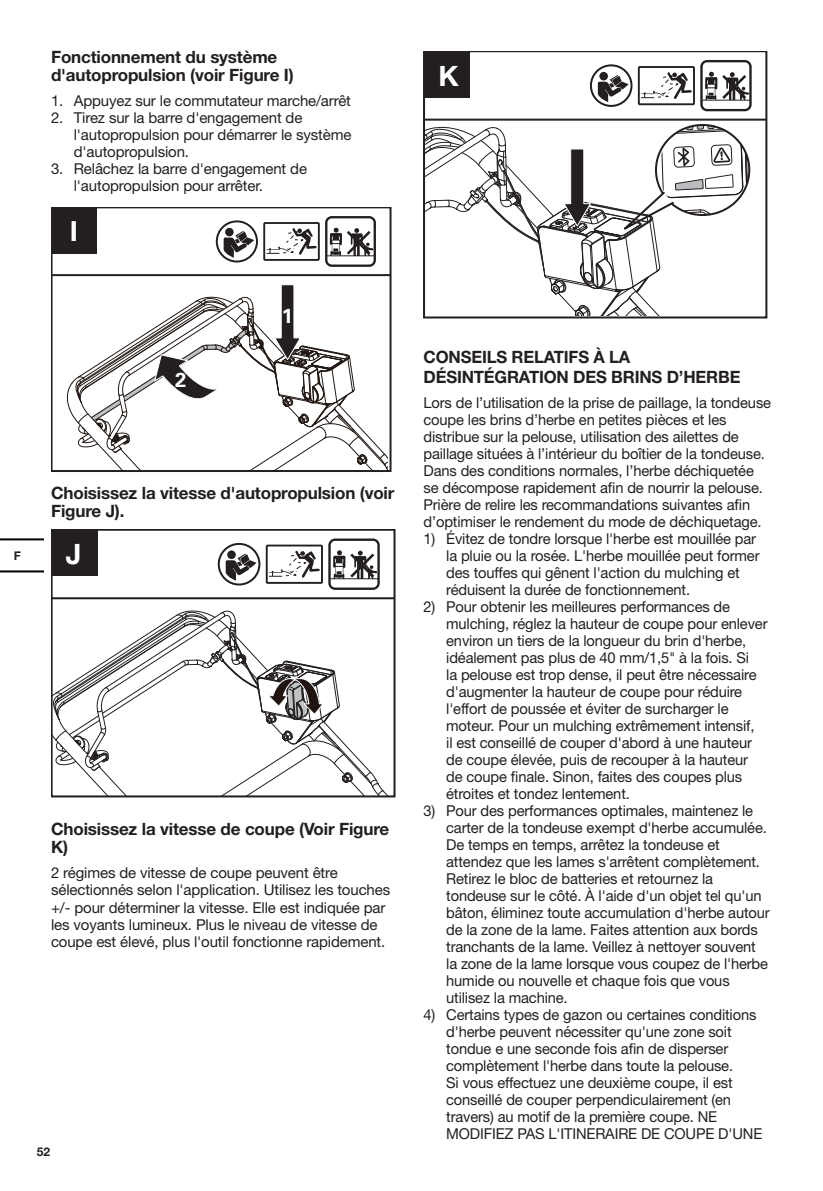
<style>
.page{position:relative;width:823px;height:1191px;background:#fff}
.page>*{position:absolute;margin:0;border:0;box-sizing:border-box;transform-origin:0 0}
.t1{font:700 28.2px "Helvetica Neue LT Std";color:#fff}
.t2{font:700 28px "Helvetica Neue LT Std";color:#fff}
.t3{font:700 27.8px "Helvetica Neue LT Std";color:#fff}
.t4{font:700 20.2px "Univers";color:#fff}
.t5{font:700 17px/18px "Helvetica Neue LT Std";letter-spacing:-.01em;color:#231f20}
.t6{font:15px/17px "Helvetica Neue LT Std";letter-spacing:-.01em;color:#231f20}
.t7{font:700 12px "Helvetica Neue LT Std";color:#231f20}
</style>
<div class="page">
<hr style="left:0;top:570px;width:43px;height:2px;background:#000">
<hr style="left:0;top:538px;width:43px;height:2px;background:#000">
<div style="left:51px;top:207px;width:340px;height:265px;border:2px solid #231f20"></div>
<div style="left:52px;top:208px;width:45px;height:45px;background:#231f20"></div>
<hr style="left:51px;top:274px;width:340px;height:2px;background:#231f20">
<svg style="left:217px;top:221px;width:40px;height:40px"></svg>
<div style="left:216px;top:220px;width:42px;height:42px;border:2px solid #231f20;border-radius:50%"></div>
<div style="left:225px;top:228px;width:8px;height:8px;background:#231f20;border-radius:50%"></div>
<svg style="left:223px;top:231px;width:31px;height:27px"></svg>
<svg style="left:266px;top:228px;width:50px;height:27px"></svg>
<div style="left:263px;top:222px;width:56px;height:39px;border:2px solid #231f20"></div>
<svg style="left:325px;top:216px;width:51px;height:51px"></svg>
<svg style="left:67px;top:284px;width:320px;height:186px"></svg>
<div style="left:52px;top:530px;width:45px;height:46px;background:#231f20"></div>
<hr style="left:51px;top:597px;width:344px;height:2px;background:#231f20">
<svg style="left:219px;top:544px;width:40px;height:40px"></svg>
<div style="left:218px;top:543px;width:42px;height:42px;border:2px solid #231f20;border-radius:50%"></div>
<div style="left:227px;top:550px;width:9px;height:9px;background:#231f20;border-radius:50%"></div>
<svg style="left:225px;top:553px;width:31px;height:27px"></svg>
<svg style="left:269px;top:550px;width:51px;height:28px"></svg>
<div style="left:265px;top:544px;width:58px;height:40px;border:2px solid #231f20"></div>
<svg style="left:328px;top:538px;width:51px;height:52px"></svg>
<svg style="left:51px;top:610px;width:344px;height:186px"></svg>
<div style="left:423px;top:51px;width:344px;height:267px;border:2px solid #231f20"></div>
<div style="left:424px;top:52px;width:45px;height:46px;background:#231f20"></div>
<hr style="left:423px;top:119px;width:343px;height:2px;background:#231f20">
<svg style="left:590px;top:65px;width:41px;height:41px"></svg>
<div style="left:589px;top:65px;width:43px;height:42px;border:2px solid #231f20;border-radius:50%"></div>
<div style="left:599px;top:72px;width:8px;height:8px;background:#231f20;border-radius:50%"></div>
<svg style="left:597px;top:75px;width:31px;height:27px"></svg>
<svg style="left:641px;top:72px;width:50px;height:27px"></svg>
<div style="left:637px;top:66px;width:57px;height:39px;border:2px solid #231f20"></div>
<svg style="left:700px;top:60px;width:51px;height:51px"></svg>
<svg style="left:423px;top:125px;width:325px;height:192px"></svg>
<p class="t5" style="left:51px;top:50px;width:244px">Fonctionnement du système d'autopropulsion (voir Figure I)</p>
<p class="t6" style="left:51px;top:94px;width:301px">1. Appuyez sur le commutateur marche/arrêt</p>
<p class="t6" style="left:74px;top:111px;width:279px;text-indent:-23px">2. Tirez sur la barre d'engagement de l'autopropulsion pour démarrer le système d'autopropulsion.</p>
<p class="t6" style="left:74px;top:162px;width:235px;text-indent:-23px">3. Relâchez la barre d'engagement de l'autopropulsion pour arrêter.</p>
<h3 class="t3" style="left:70px;top:222px;width:10px">I</h3>
<h3 class="t4" style="left:175px;top:372px;width:13px">2</h3>
<h3 class="t4" style="left:281px;top:309px;width:13px">1</h3>
<p class="t7" style="left:14px;top:551px;width:9px">F</p>
<p class="t5" style="left:51px;top:486px;width:345px">Choisissez la vitesse d'autopropulsion (voir<br>Figure J).</p>
<h1 class="t1" style="left:66px;top:544px;width:17px">J</h1>
<p class="t5" style="left:51px;top:822px;width:339px">Choisissez la vitesse de coupe (Voir Figure<br>K)</p>
<p class="t6" style="left:51px;top:866px;width:340px">2 régimes de vitesse de coupe peuvent être sélectionnés selon l'application. Utilisez les touches +/- pour déterminer la vitesse. Elle est indiquée par les voyants lumineux. Plus le niveau de vitesse de coupe est élevé, plus l'outil fonctionne rapidement.</p>
<p class="t7" style="left:37px;top:1147px;width:15px">52</p>
<h2 class="t2" style="left:438px;top:66px;width:22px">K</h2>
<p class="t5" style="left:423px;top:349px;width:318px;line-height:20px">CONSEILS RELATIFS À LA<br>DÉSINTÉGRATION DES BRINS D’HERBE</p>
<p class="t6" style="left:423px;top:396px;width:349px">Lors de l’utilisation de la prise de paillage, la tondeuse coupe les brins d’herbe en petites pièces et les distribue sur la pelouse, utilisation des ailettes de paillage situées à l’intérieur du boîtier de la tondeuse.<br>Dans des conditions normales, l’herbe déchiquetée se décompose rapidement afin de nourrir la pelouse.<br>Prière de relire les recommandations suivantes afin d’optimiser le rendement du mode de déchiquetage.</p>
<p class="t6" style="left:446px;top:532px;width:315px;text-indent:-23px">1) Évitez de tondre lorsque l'herbe est mouillée par la pluie ou la rosée. L'herbe mouillée peut former des touffes qui gênent l'action du mulching et réduisent la durée de fonctionnement.</p>
<p class="t6" style="left:446px;top:600px;width:323px;text-indent:-23px">2) Pour obtenir les meilleures performances de mulching, réglez la hauteur de coupe pour enlever environ un tiers de la longueur du brin d'herbe, idéalement pas plus de 40 mm/1,5" à la fois. Si<br>la pelouse est trop dense, il peut être nécessaire d'augmenter la hauteur de coupe pour réduire l'effort de poussée et éviter de surcharger le moteur. Pour un mulching extrêmement intensif,<br>il est conseillé de couper d'abord à une hauteur de coupe élevée, puis de recouper à la hauteur de coupe finale. Sinon, faites des coupes plus étroites et tondez lentement.</p>
<p class="t6" style="left:446px;top:804px;width:325px;text-indent:-23px">3) Pour des performances optimales, maintenez le carter de la tondeuse exempt d'herbe accumulée.<br>De temps en temps, arrêtez la tondeuse et attendez que les lames s'arrêtent complètement.<br>Retirez le bloc de batteries et retournez la tondeuse sur le côté. À l'aide d'un objet tel qu'un bâton, éliminez toute accumulation d'herbe autour de la zone de la lame. Faites attention aux bords tranchants de la lame. Veillez à nettoyer souvent la zone de la lame lorsque vous coupez de l'herbe humide ou nouvelle et chaque fois que vous utilisez la machine.</p>
<p class="t6" style="left:446px;top:1008px;width:317px;text-indent:-23px">4) Certains types de gazon ou certaines conditions d'herbe peuvent nécessiter qu'une zone soit tondue e une seconde fois afin de disperser complètement l'herbe dans toute la pelouse.<br>Si vous effectuez une deuxième coupe, il est conseillé de couper perpendiculairement (en travers) au motif de la première coupe. NE MODIFIEZ PAS L'ITINERAIRE DE COUPE D'UNE</p>
</div>
